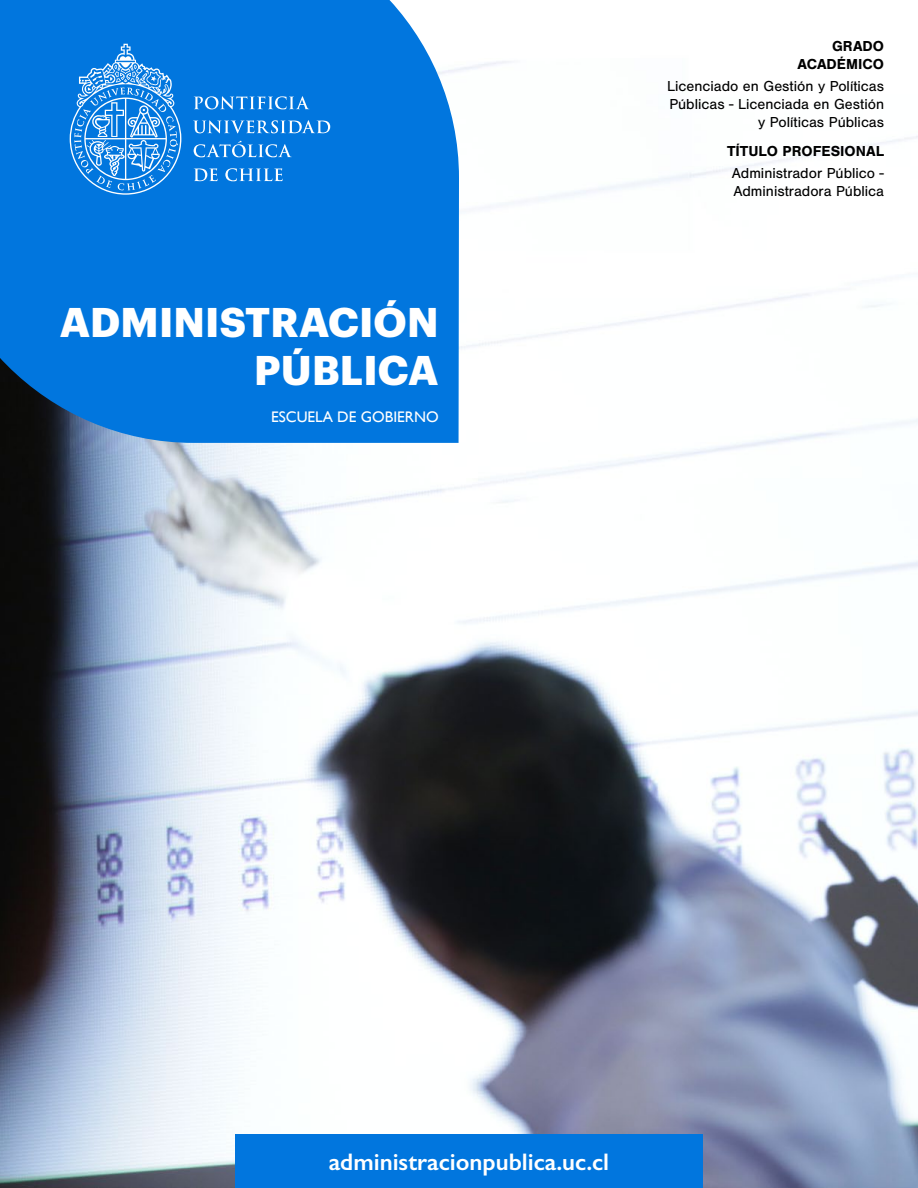
<style>
.page{position:relative;width:918px;height:1188px;background:#fff}
.page>*{position:absolute;margin:0;border:0;box-sizing:border-box;transform-origin:0 0}
.t1{font:700 40.65px/48.8px "Graphik";letter-spacing:.005em;color:#fff;text-align:right}
.t2{font:600 24px "Gill Sans";color:#fff}
.t3{font:15.3px "Gill Sans";color:#fff}
.t4{font:15px/18px "Nimbus San";color:#000;text-align:right}
.t5{font:700 15px/18px "Nimbus San";color:#000;text-align:right}
</style>
<div class="page">
<img style="left:0;top:61px;width:918px;height:1127px">
<div style="left:0;top:0;width:459px;height:443px;background:#0176de"></div>
<svg style="left:194px;top:96px;width:115px;height:13px"></svg>
<svg style="left:193px;top:120px;width:137px;height:13px;background:#479ce7"></svg>
<svg style="left:194px;top:141px;width:98px;height:16px;background:#3592e4"></svg>
<svg style="left:194px;top:168px;width:24px;height:13px"></svg>
<svg style="left:225px;top:168px;width:58px;height:13px"></svg>
<svg style="left:70px;top:44px;width:112px;height:151px;background:#3793e4"></svg>
<div style="left:235px;top:1134px;width:468px;height:54px;background:#0176de"></div>
<h1 class="t1" style="left:60px;top:294px;width:380px">ADMINISTRACIÓN<br>PÚBLICA</h1>
<p class="t3" style="left:271px;top:408px;width:169px">ESCUELA DE GOBIERNO</p>
<p class="t5" style="left:798px;top:37px;width:88px">GRADO<br>ACADÉMICO</p>
<p class="t4" style="left:667px;top:77px;width:219px">Licenciado en Gestión y Políticas<br>Públicas - Licenciada en Gestión y Políticas Públicas</p>
<p class="t5" style="left:727px;top:142px;width:159px">TÍTULO PROFESIONAL</p>
<p class="t4" style="left:732px;top:164px;width:154px;text-align:left">Administrador Público -<br>Administradora Pública</p>
<h2 class="t2" style="left:329px;top:1147px;width:282px">administracionpublica.uc.cl</h2>
</div>
